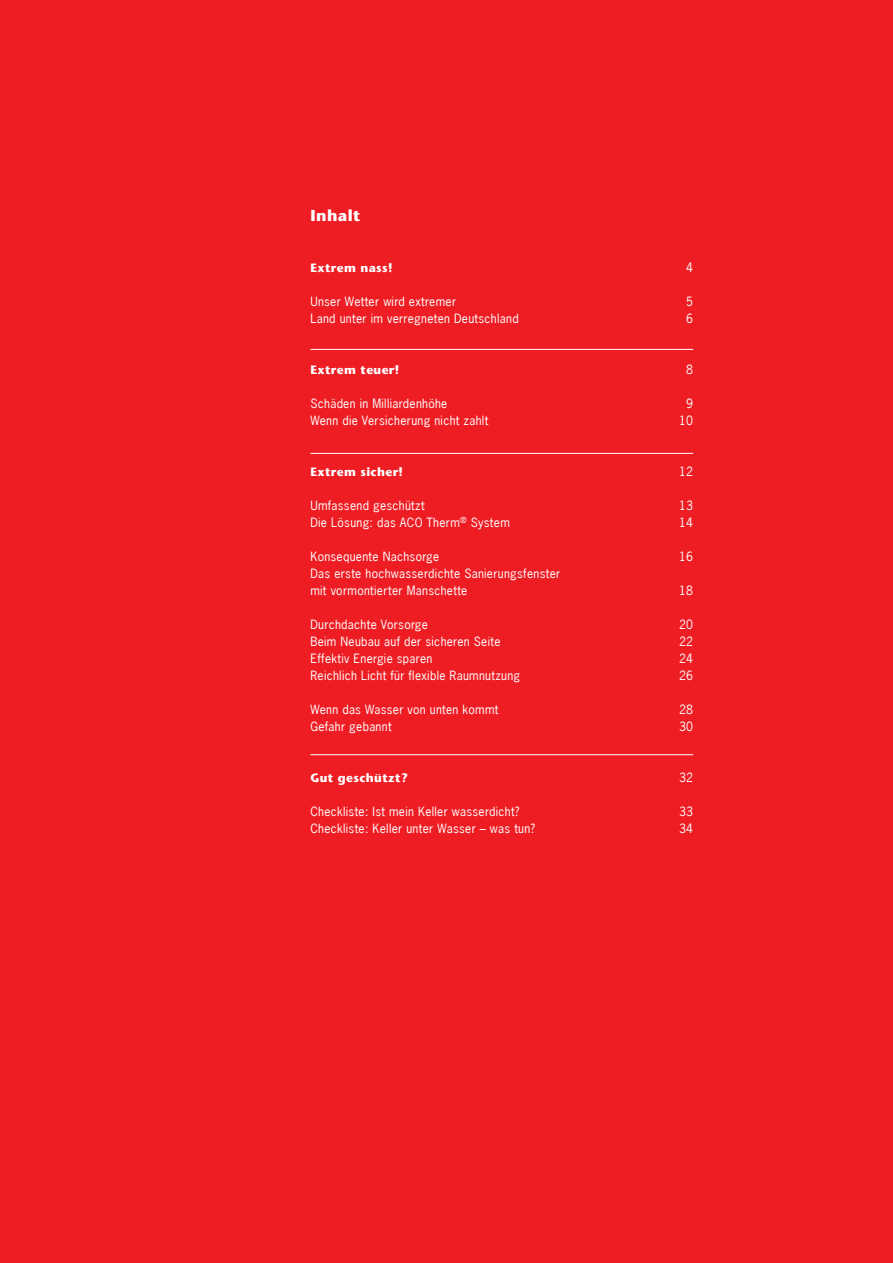
<style>
.page{position:relative;width:893px;height:1263px;background:#ee1d23}
.page>*{position:absolute;margin:0;border:0;box-sizing:border-box;transform-origin:0 0}
.Headline{font:700 15.75px "Stone Sans";letter-spacing:.03em;color:#fff}
.Überschrift_rot_14pt{font:12px "News Gothic";letter-spacing:.025em;color:#fff}
.kleine_Head{font:12px "News Gothic";letter-spacing:.025em;color:#fff}
.Fließtext{font:12px "News Gothic";letter-spacing:.025em;color:#fff}
.kleine_Head-2{font:700 12px "Stone Sans";letter-spacing:.03em;color:#fff}
</style>
<div class="page">
<hr style="left:310px;top:349px;width:383px;height:1px;background:#fff">
<hr style="left:310px;top:453px;width:383px;height:1px;background:#fff">
<hr style="left:310px;top:754px;width:383px;height:1px;background:#fff">
<p class="Headline" style="left:310px;top:206px;width:52px">Inhalt</p>
<p class="kleine_Head-2" style="left:310px;top:261px;width:84px">Extrem nass!</p>
<p class="kleine_Head" style="left:686px;top:260px;width:8px">4</p>
<p class="Fließtext" style="left:310px;top:294px;width:147px">Unser Wetter wird extremer</p>
<p class="Fließtext" style="left:686px;top:294px;width:8px">5</p>
<p class="kleine_Head" style="left:310px;top:311px;width:210px">Land unter im verregneten Deutschland</p>
<p class="kleine_Head" style="left:686px;top:311px;width:8px">6</p>
<p class="kleine_Head-2" style="left:310px;top:363px;width:90px">Extrem teuer!</p>
<p class="kleine_Head" style="left:686px;top:362px;width:8px">8</p>
<p class="Fließtext" style="left:310px;top:396px;width:139px">Schäden in Milliardenhöhe</p>
<p class="Fließtext" style="left:686px;top:396px;width:8px">9</p>
<p class="kleine_Head" style="left:310px;top:413px;width:179px">Wenn die Versicherung nicht zahlt</p>
<p class="kleine_Head" style="left:679px;top:413px;width:16px">10</p>
<p class="kleine_Head-2" style="left:310px;top:465px;width:94px">Extrem sicher!</p>
<p class="kleine_Head" style="left:679px;top:464px;width:16px">12</p>
<p class="Fließtext" style="left:310px;top:498px;width:116px">Umfassend geschützt</p>
<p class="Fließtext" style="left:679px;top:498px;width:16px">13</p>
<p class="kleine_Head" style="left:310px;top:515px;width:201px">Die Lösung: das ACO Therm<sup>®</sup> System</p>
<p class="kleine_Head" style="left:679px;top:515px;width:16px">14</p>
<p class="kleine_Head" style="left:310px;top:549px;width:130px">Konsequente Nachsorge</p>
<p class="kleine_Head" style="left:679px;top:549px;width:16px">16</p>
<p class="Überschrift_rot_14pt" style="left:310px;top:566px;width:251px">Das erste hochwasserdichte Sanierungsfenster</p>
<p class="Überschrift_rot_14pt" style="left:310px;top:583px;width:159px">mit vormontierter Manschette</p>
<p class="Überschrift_rot_14pt" style="left:679px;top:583px;width:16px">18</p>
<p class="Überschrift_rot_14pt" style="left:310px;top:617px;width:119px">Durchdachte Vorsorge</p>
<p class="Überschrift_rot_14pt" style="left:679px;top:617px;width:16px">20</p>
<p class="Überschrift_rot_14pt" style="left:310px;top:634px;width:192px">Beim Neubau auf der sicheren Seite</p>
<p class="Überschrift_rot_14pt" style="left:679px;top:634px;width:16px">22</p>
<p class="Überschrift_rot_14pt" style="left:310px;top:651px;width:124px">Effektiv Energie sparen</p>
<p class="Überschrift_rot_14pt" style="left:679px;top:651px;width:16px">24</p>
<p class="Überschrift_rot_14pt" style="left:310px;top:668px;width:211px">Reichlich Licht für flexible Raumnutzung</p>
<p class="Überschrift_rot_14pt" style="left:679px;top:668px;width:16px">26</p>
<p class="Überschrift_rot_14pt" style="left:310px;top:702px;width:190px">Wenn das Wasser von unten kommt</p>
<p class="Überschrift_rot_14pt" style="left:679px;top:702px;width:16px">28</p>
<p class="Überschrift_rot_14pt" style="left:310px;top:719px;width:83px">Gefahr gebannt</p>
<p class="Überschrift_rot_14pt" style="left:679px;top:719px;width:16px">30</p>
<p class="kleine_Head-2" style="left:310px;top:771px;width:99px">Gut geschützt?</p>
<p class="kleine_Head" style="left:679px;top:770px;width:16px">32</p>
<p class="Fließtext" style="left:310px;top:804px;width:210px">Checkliste: Ist mein Keller wasserdicht?</p>
<p class="Fließtext" style="left:679px;top:804px;width:16px">33</p>
<p class="kleine_Head" style="left:310px;top:821px;width:226px">Checkliste: Keller unter Wasser – was tun?</p>
<p class="kleine_Head" style="left:679px;top:821px;width:16px">34</p>
</div>
